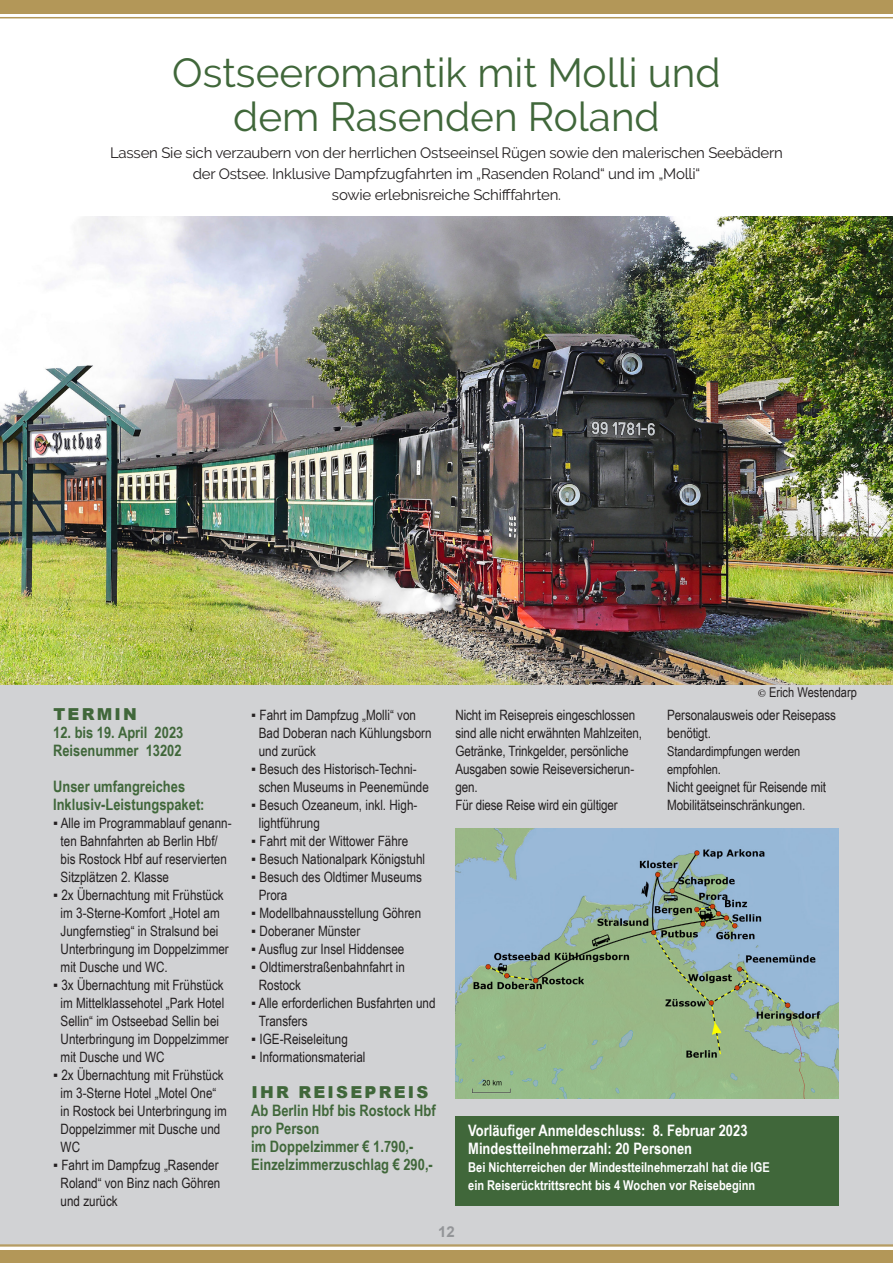
<style>
.page{position:relative;width:893px;height:1263px;background:#fff}
.page>*{position:absolute;margin:0;border:0;box-sizing:border-box;transform-origin:0 0}
._01_Headline_R{font:40.5px "Raleway";color:#40673a}
._03_Termin_Reiseprei{font:900 16.5px "Arial";letter-spacing:.135em;color:#40673a}
._06_Inkl_Leistung_R{font:700 15.75px "Arial Narrow";color:#40673a}
._09_Anmeldeschluss_R{font:700 15.75px "Arial Narrow";color:#fff}
._04_Reisedatum_R{font:700 15.75px "Arial Narrow";color:#40673a}
._02_Einleitung_R{font:15px "Raleway";letter-spacing:-.015em;color:#231f20}
.t1{font:700 15px "Arial";color:#939598}
._08_Kasten_Fließtext{font:14.25px/18px "Arial Narrow";color:#231f20}
._09_Anmeldeschluss_R-2{font:700 13.5px "Arial Narrow";color:#fff}
._08_Kasten_Fließtext-2{font:13.5px "Arial Narrow";letter-spacing:-.01em;color:#231f20}
.s1{font-family:"Minion Pro";font-size:12px}
</style>
<div class="page">
<hr style="left:0;top:17px;width:893px;height:1px;background:#b39758">
<div style="left:0;top:1250px;width:893px;height:13px;background:#b39758"></div>
<div style="left:0;top:0;width:893px;height:13px;background:#b39758"></div>
<div style="left:0;top:684px;width:893px;height:561px;background:#d1d2d4"></div>
<hr style="left:0;top:1244px;width:893px;height:2px;background:#b39758">
<img style="left:0;top:216px;width:893px;height:468px">
<div style="left:455px;top:1116px;width:384px;height:89px;background:#40673a"></div>
<img style="left:455px;top:828px;width:384px;height:270px">
<p class="_01_Headline_R" style="left:172px;top:49px;width:550px">Ostseeromantik mit Molli und</p>
<p class="_01_Headline_R" style="left:233px;top:93px;width:428px">dem Rasenden Roland</p>
<p class="_02_Einleitung_R" style="left:110px;top:144px;width:674px">Lassen Sie sich verzaubern von der herrlichen Ostseeinsel Rügen sowie den malerischen Seebädern</p>
<p class="_02_Einleitung_R" style="left:193px;top:165px;width:509px">der Ostsee. Inklusive Dampfzugfahrten im „Rasenden Roland“ und im „Molli“</p>
<p class="_02_Einleitung_R" style="left:332px;top:186px;width:231px">sowie erlebnisreiche Schifffahrten.</p>
<p class="_03_Termin_Reiseprei" style="left:53px;top:702px;width:85px">TERMIN</p>
<p class="_04_Reisedatum_R" style="left:53px;top:721px;width:132px">12. bis 19. April 2023</p>
<p class="_04_Reisedatum_R" style="left:53px;top:739px;width:130px">Reisenummer 13202</p>
<p class="_06_Inkl_Leistung_R" style="left:53px;top:775px;width:134px">Unser umfangreiches</p>
<p class="_06_Inkl_Leistung_R" style="left:53px;top:793px;width:153px">Inklusiv-Leistungspaket:</p>
<p class="_08_Kasten_Fließtext" style="left:61px;top:813px;width:172px;text-indent:-8px">▪ Alle im Programmablauf genann&shy;ten Bahnfahrten ab Berlin Hbf/ bis Rostock Hbf auf reservierten<br>Sitzplätzen 2. Klasse</p>
<p class="_08_Kasten_Fließtext" style="left:61px;top:885px;width:170px;text-indent:-8px">▪ 2x Übernachtung mit Frühstück im 3-Sterne-Komfort „Hotel am<br>Jungfernstieg“ in Stralsund bei<br>Unterbringung im Doppelzimmer mit Dusche und WC.</p>
<p class="_08_Kasten_Fließtext" style="left:61px;top:975px;width:170px;text-indent:-8px">▪ 3x Übernachtung mit Frühstück im Mittelklassehotel „Park Hotel<br>Sellin“ im Ostseebad Sellin bei<br>Unterbringung im Doppelzimmer mit Dusche und WC</p>
<p class="_08_Kasten_Fließtext" style="left:61px;top:1065px;width:168px;text-indent:-8px">▪ 2x Übernachtung mit Frühstück im 3-Sterne Hotel „Motel One“ in Rostock bei Unterbringung im<br>Doppelzimmer mit Dusche und<br>WC</p>
<p class="_08_Kasten_Fließtext" style="left:61px;top:1155px;width:161px;text-indent:-8px">▪ Fahrt im Dampfzug „Rasender<br>Roland“ von Binz nach Göhren und zurück</p>
<p class="_08_Kasten_Fließtext" style="left:259px;top:705px;width:174px;text-indent:-8px">▪ Fahrt im Dampfzug „Molli“ von<br>Bad Doberan nach Kühlungsborn und zurück</p>
<p class="_08_Kasten_Fließtext" style="left:259px;top:759px;width:172px;text-indent:-8px">▪ Besuch des Historisch-Techni&shy;schen Museums in Peenemünde</p>
<p class="_08_Kasten_Fließtext" style="left:259px;top:795px;width:160px;text-indent:-8px">▪ Besuch Ozeaneum, inkl. High&shy;lightführung</p>
<p class="_08_Kasten_Fließtext" style="left:251px;top:831px;width:158px">▪ Fahrt mit der Wittower Fähre</p>
<p class="_08_Kasten_Fließtext" style="left:251px;top:849px;width:175px">▪ Besuch Nationalpark Königstuhl</p>
<p class="_08_Kasten_Fließtext" style="left:259px;top:867px;width:165px;text-indent:-8px">▪ Besuch des Oldtimer Museums<br>Prora</p>
<p class="_08_Kasten_Fließtext" style="left:251px;top:903px;width:172px">▪ Modellbahnausstellung Göhren</p>
<p class="_08_Kasten_Fließtext" style="left:251px;top:921px;width:110px">▪ Doberaner Münster</p>
<p class="_08_Kasten_Fließtext" style="left:251px;top:939px;width:155px">▪ Ausflug zur Insel Hiddensee</p>
<p class="_08_Kasten_Fließtext" style="left:259px;top:957px;width:148px;text-indent:-8px">▪ Oldtimerstraßenbahnfahrt in<br>Rostock</p>
<p class="_08_Kasten_Fließtext" style="left:259px;top:993px;width:178px;text-indent:-8px">▪ Alle erforderlichen Busfahrten und<br>Transfers</p>
<p class="_08_Kasten_Fließtext" style="left:251px;top:1029px;width:98px">▪ IGE-Reiseleitung</p>
<p class="_08_Kasten_Fließtext" style="left:251px;top:1047px;width:116px">▪ Informationsmaterial</p>
<p class="_03_Termin_Reiseprei" style="left:252px;top:1080px;width:178px">IHR REISEPREIS</p>
<p class="_06_Inkl_Leistung_R" style="left:251px;top:1099px;width:186px">Ab Berlin Hbf bis Rostock Hbf</p>
<p class="_06_Inkl_Leistung_R" style="left:251px;top:1117px;width:70px">pro Person</p>
<p class="_06_Inkl_Leistung_R" style="left:251px;top:1135px;width:164px">im Doppelzimmer € 1.790,-</p>
<p class="_06_Inkl_Leistung_R" style="left:251px;top:1153px;width:183px">Einzelzimmerzuschlag € 290,-</p>
<p class="_08_Kasten_Fließtext" style="left:455px;top:705px;width:188px">Nicht im Reisepreis eingeschlossen sind alle nicht erwähnten Mahlzeiten,<br>Getränke, Trinkgelder, persönliche<br>Ausgaben sowie Reiseversicherun&shy;gen.</p>
<p class="_08_Kasten_Fließtext" style="left:455px;top:795px;width:164px">Für diese Reise wird ein gültiger</p>
<p class="_08_Kasten_Fließtext-2" style="left:758px;top:682px;width:100px"><span class="s1">©</span> Erich Westendarp</p>
<p class="_08_Kasten_Fließtext" style="left:667px;top:705px;width:170px">Personalausweis oder Reisepass benötigt.</p>
<p class="_08_Kasten_Fließtext-2" style="left:667px;top:741px;width:134px">Standardimpfungen werden</p>
<p class="_08_Kasten_Fließtext-2" style="left:667px;top:759px;width:55px">empfohlen.</p>
<p class="_08_Kasten_Fließtext" style="left:667px;top:777px;width:160px">Nicht geeignet für Reisende mit<br>Mobilitätseinschränkungen.</p>
<p class="_09_Anmeldeschluss_R" style="left:468px;top:1119px;width:281px">Vorläufiger Anmeldeschluss: 8. Februar 2023</p>
<p class="_09_Anmeldeschluss_R" style="left:468px;top:1137px;width:225px">Mindestteilnehmerzahl: 20 Personen</p>
<p class="_09_Anmeldeschluss_R-2" style="left:468px;top:1157px;width:303px">Bei Nichterreichen der Mindestteilnehmerzahl hat die IGE</p>
<p class="_09_Anmeldeschluss_R-2" style="left:468px;top:1175px;width:289px">ein Reiserücktrittsrecht bis 4 Wochen vor Reisebeginn</p>
<p class="t1" style="left:438px;top:1221px;width:18px">12</p>
</div>
